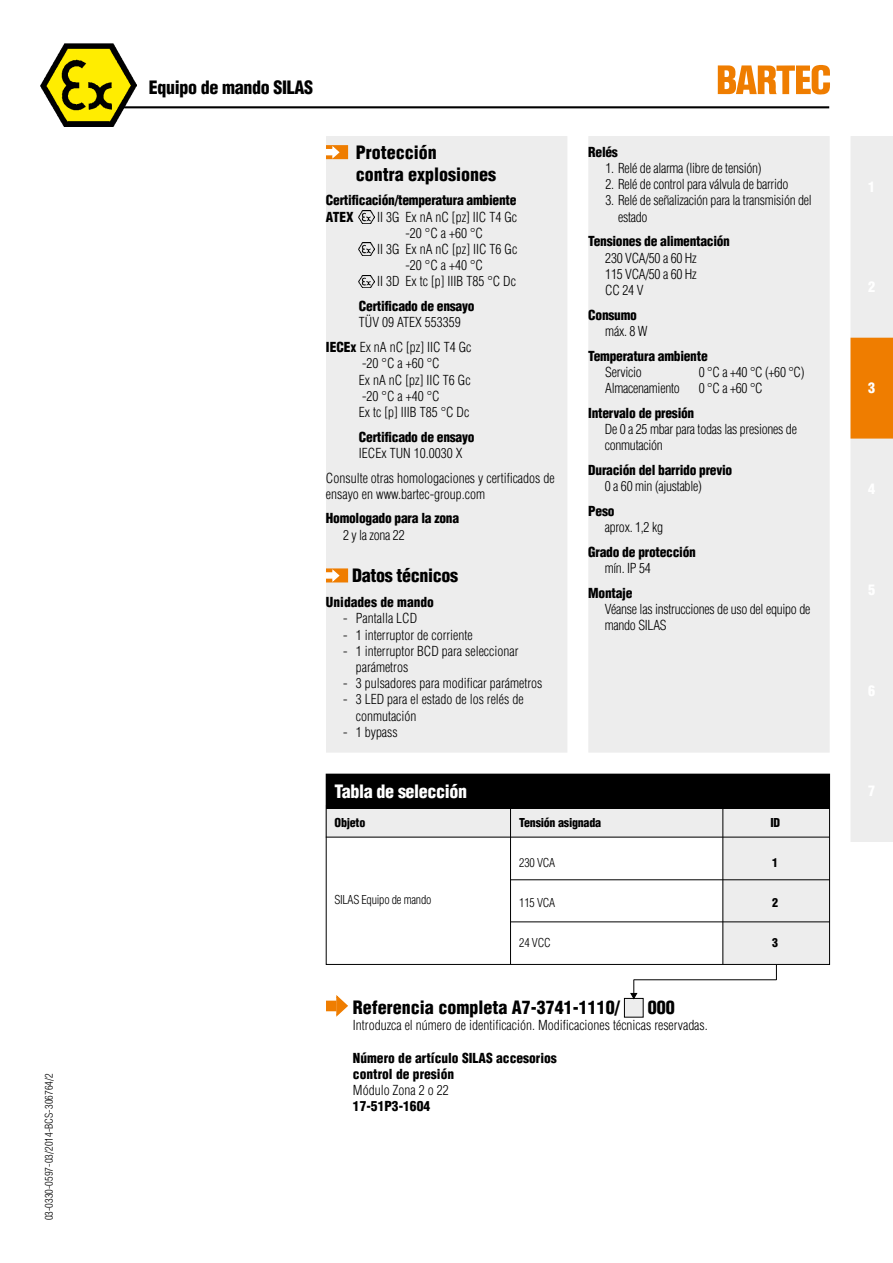
<style>
.page{position:relative;width:893px;height:1263px;background:#fff}
.page>*{position:absolute;margin:0;border:0;box-sizing:border-box;transform-origin:0 0}
.t1{font:900 condensed 18px/21.6px "Helvetica";color:#000}
.t2{font:900 condensed 18px "Helvetica";letter-spacing:-.02em;color:#000}
.t3{font:900 condensed 18px "Helvetica";letter-spacing:-.02em;color:#fff}
.t4{font:900 condensed 14.25px "Helvetica";color:#fff}
.t5{font:300 condensed 13.5px/16.2px "Helvetica";color:#000}
.t6{font:300 condensed 13.5px/16.2px "Helvetica";letter-spacing:-.02em;color:#000}
.t7{font:900 condensed 13.5px/16.2px "Helvetica";letter-spacing:-.02em;color:#000}
.t8{font:900 condensed 13.5px/16.2px "Helvetica";color:#000}
.t9{font:300 condensed 12px "Helvetica";letter-spacing:-.02em;color:#000}
.t10{font:900 condensed 12px "Helvetica";letter-spacing:-.02em;color:#000}
.t11{font:300 condensed 10.5px "Helvetica";color:#000}
.s1{font-weight:900}
</style>
<div class="page">
<svg style="left:850px;top:136px;width:43px;height:706px"></svg>
<img style="left:41px;top:44px;width:96px;height:82px">
<hr style="left:121px;top:106px;width:708px;height:2px;background:#000">
<div style="left:326px;top:136px;width:241px;height:617px;background:#ededed"></div>
<div style="left:588px;top:136px;width:242px;height:617px;background:#ededed"></div>
<hr style="left:776px;top:936px;width:1px;height:44px;background:#000">
<div style="left:326px;top:805px;width:426px;height:32px;background:#ededed"></div>
<div style="left:723px;top:805px;width:107px;height:159px;background:#ededed"></div>
<div style="left:326px;top:774px;width:504px;height:34px;background:#000"></div>
<hr style="left:723px;top:795px;width:1px;height:169px;background:#000">
<div style="left:326px;top:774px;width:504px;height:191px;border:1px solid #000"></div>
<hr style="left:326px;top:807px;width:503px;height:1px;background:#000">
<div style="left:326px;top:1001px;width:10px;height:10px;background:#ef7d00"></div>
<svg style="left:336px;top:995px;width:12px;height:22px"></svg>
<div style="left:624px;top:998px;width:19px;height:19px;background:#ededed"></div>
<div style="left:624px;top:998px;width:19px;height:19px;border:1px solid #000"></div>
<svg style="left:631px;top:979px;width:6px;height:19px"></svg>
<hr style="left:510px;top:795px;width:1px;height:169px;background:#000">
<hr style="left:511px;top:922px;width:319px;height:1px;background:#000">
<hr style="left:326px;top:837px;width:503px;height:1px;background:#000">
<hr style="left:511px;top:879px;width:319px;height:1px;background:#000">
<hr style="left:634px;top:979px;width:142px;height:1px;background:#000">
<div style="left:326px;top:145px;width:22px;height:14px;background:#ef7d00;border:2px solid #ef7d00"></div>
<div style="left:326px;top:149px;width:8px;height:6px;background:#fff"></div>
<svg style="left:332px;top:145px;width:9px;height:15px"></svg>
<img style="left:359px;top:210px;width:15px;height:13px">
<img style="left:359px;top:243px;width:15px;height:13px">
<img style="left:359px;top:275px;width:15px;height:13px">
<div style="left:326px;top:568px;width:22px;height:14px;background:#ef7d00;border:2px solid #ef7d00"></div>
<svg style="left:326px;top:572px;width:6px;height:7px"></svg>
<svg style="left:332px;top:568px;width:9px;height:15px"></svg>
<svg style="left:718px;top:65px;width:112px;height:30px"></svg>
<p class="t11" style="left:43px;top:1220px;width:148px;rotate:-90deg">03-0330-0597-03/2014-BCS-306764/2</p>
<h1 class="t2" style="left:149px;top:76px;width:166px">Equipo de mando SILAS</h1>
<h1 class="t1" style="left:356px;top:142px;width:142px">Protección<br>contra explosiones</h1>
<p class="t7" style="left:326px;top:192px;width:192px">Certificación/temperatura ambiente<br>ATEX</p>
<p class="t5" style="left:377px;top:209px;width:142px;text-align:center">II 3G Ex nA nC [pz] IIC T4 Gc -20 °C a +60 °C<br>II 3G Ex nA nC [pz] IIC T6 Gc -20 °C a +40 °C<br>II 3D Ex tc [p] IIIB T85 °C Dc</p>
<p class="t7" style="left:359px;top:298px;width:117px">Certificado de ensayo</p>
<p class="t5" style="left:326px;top:310px;width:147px;line-height:24.8px;text-indent:33px">TÜV 09 ATEX 553359<br><span class="s1">IECEx</span> Ex nA nC [pz] IIC T4 Gc</p>
<p class="t5" style="left:359px;top:355px;width:113px">-20 °C a +60 °C<br>Ex nA nC [pz] IIC T6 Gc -20 °C a +40 °C<br>Ex tc [p] IIIB T85 °C Dc</p>
<p class="t7" style="left:359px;top:428px;width:117px">Certificado de ensayo</p>
<p class="t5" style="left:326px;top:440px;width:230px;line-height:24.8px;text-indent:33px">IECEx TUN 10.0030 X<br>Consulte otras homologaciones y certificados de</p>
<p class="t5" style="left:326px;top:486px;width:161px">ensayo en www.bartec-group.com</p>
<p class="t7" style="left:326px;top:510px;width:135px">Homologado para la zona</p>
<p class="t5" style="left:343px;top:526px;width:63px">2 y la zona 22</p>
<h1 class="t2" style="left:352px;top:565px;width:107px">Datos técnicos</h1>
<p class="t8" style="left:326px;top:594px;width:109px">Unidades de mando</p>
<p class="t5" style="left:343px;top:610px;width:76px">- Pantalla LCD</p>
<p class="t5" style="left:343px;top:626px;width:131px">- 1 interruptor de corriente</p>
<p class="t5" style="left:356px;top:643px;width:164px;text-indent:-13px">- 1 interruptor BCD para seleccionar parámetros</p>
<p class="t5" style="left:343px;top:675px;width:201px">- 3 pulsadores para modificar parámetros</p>
<p class="t5" style="left:356px;top:691px;width:169px;text-indent:-13px">- 3 LED para el estado de los relés de conmutación</p>
<p class="t5" style="left:343px;top:724px;width:56px">- 1 bypass</p>
<p class="t7" style="left:588px;top:144px;width:31px">Relés</p>
<p class="t6" style="left:605px;top:160px;width:158px">1. Relé de alarma (libre de tensión)</p>
<p class="t6" style="left:605px;top:176px;width:185px">2. Relé de control para válvula de barrido</p>
<p class="t6" style="left:618px;top:192px;width:195px;text-indent:-13px">3. Relé de señalización para la transmisión del estado</p>
<p class="t7" style="left:588px;top:233px;width:143px">Tensiones de alimentación</p>
<p class="t5" style="left:605px;top:249px;width:93px;text-align:justify">230 VCA/50 a 60 Hz 115 VCA/50 a 60 Hz CC 24 V</p>
<p class="t7" style="left:588px;top:306px;width:50px">Consumo</p>
<p class="t5" style="left:605px;top:323px;width:44px">máx. 8 W</p>
<p class="t7" style="left:588px;top:347px;width:121px">Temperatura ambiente</p>
<p class="t6" style="left:605px;top:364px;width:38px">Servicio</p>
<p class="t5" style="left:699px;top:364px;width:107px">0 °C a +40 °C (+60 °C)</p>
<p class="t6" style="left:605px;top:380px;width:76px">Almacenamiento</p>
<p class="t5" style="left:699px;top:380px;width:65px">0 °C a +60 °C</p>
<p class="t7" style="left:588px;top:404px;width:108px">Intervalo de presión</p>
<p class="t6" style="left:605px;top:421px;width:194px">De 0 a 25 mbar para todas las presiones de conmutación</p>
<p class="t7" style="left:588px;top:462px;width:146px">Duración del barrido previo</p>
<p class="t6" style="left:605px;top:478px;width:99px">0 a 60 min (ajustable)</p>
<p class="t7" style="left:588px;top:502px;width:28px">Peso</p>
<p class="t5" style="left:605px;top:519px;width:60px">aprox. 1,2 kg</p>
<p class="t7" style="left:588px;top:543px;width:109px">Grado de protección</p>
<p class="t5" style="left:605px;top:560px;width:47px">mín. IP 54</p>
<p class="t7" style="left:588px;top:584px;width:46px">Montaje</p>
<p class="t6" style="left:605px;top:601px;width:207px">Véanse las instrucciones de uso del equipo de mando SILAS</p>
<h1 class="t3" style="left:335px;top:780px;width:134px">Tabla de selección</h1>
<p class="t10" style="left:335px;top:815px;width:32px">Objeto</p>
<p class="t9" style="left:334px;top:892px;width:99px">SILAS Equipo de mando</p>
<p class="t10" style="left:519px;top:815px;width:83px">Tensión asignada</p>
<p class="t10" style="left:770px;top:815px;width:11px">ID</p>
<p class="t9" style="left:519px;top:856px;width:37px">230 VCA</p>
<p class="t10" style="left:772px;top:855px;width:7px">1</p>
<p class="t9" style="left:519px;top:896px;width:37px">115 VCA</p>
<p class="t10" style="left:772px;top:895px;width:7px">2</p>
<p class="t9" style="left:519px;top:936px;width:33px">24 VCC</p>
<p class="t10" style="left:772px;top:935px;width:7px">3</p>
<h1 class="t1" style="left:353px;top:996px;width:268px">Referencia completa A7-3741-1110/</h1>
<h1 class="t1" style="left:648px;top:996px;width:28px">000</h1>
<p class="t5" style="left:353px;top:1017px;width:356px">Introduzca el número de identificación. Modificaciones técnicas reservadas.</p>
<p class="t8" style="left:353px;top:1049px;width:205px">Número de artículo SILAS accesorios control de presión</p>
<p class="t5" style="left:353px;top:1082px;width:97px">Módulo Zona 2 o 22</p>
<p class="t8" style="left:353px;top:1098px;width:79px">17-51P3-1604</p>
<p class="t4" style="left:868px;top:379px;width:9px">3</p>
</div>
